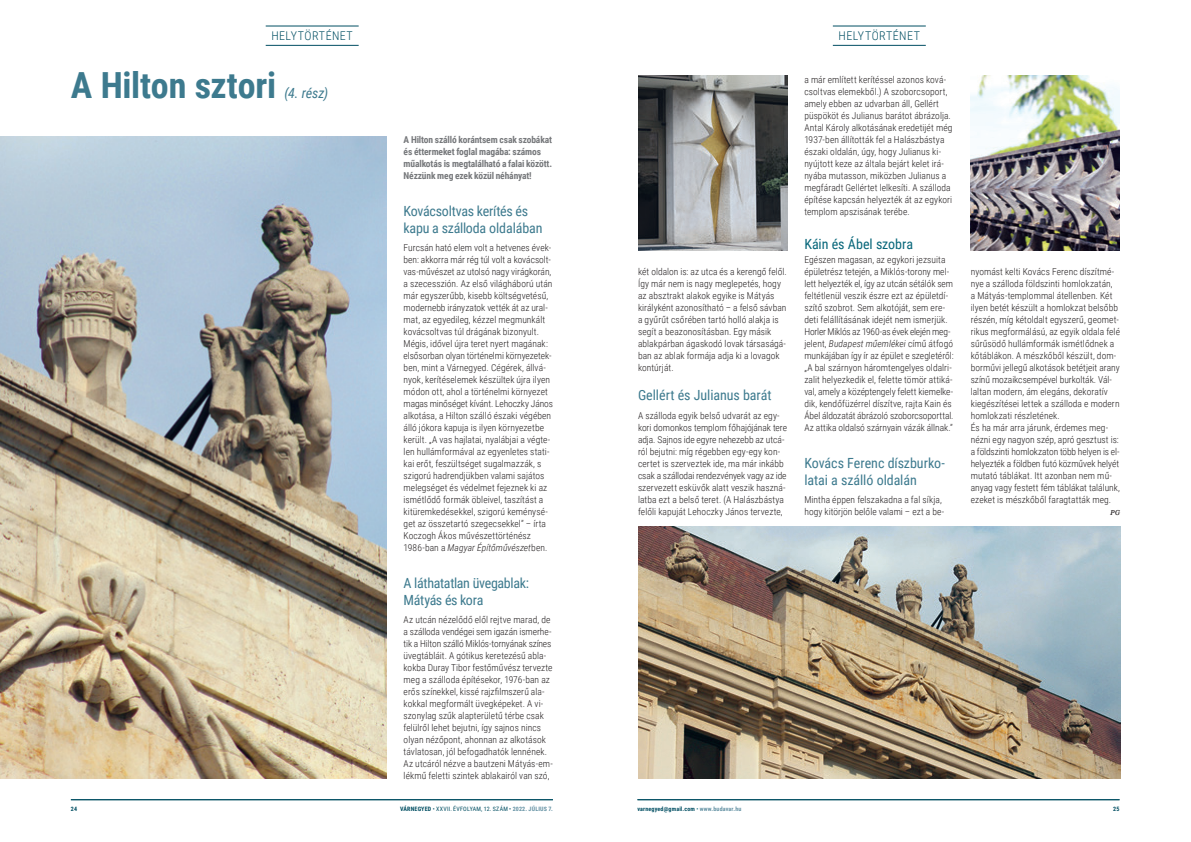
<style>
.page{position:relative;width:1191px;height:842px;background:#fff}
.page>*{position:absolute;margin:0;border:0;box-sizing:border-box;transform-origin:0 0}
.t1{font:700 36px "Roboto Condensed";letter-spacing:-.005em;color:#3d7a8e}
.t2{font:14px/16.8px "Roboto Condensed";letter-spacing:-.01em;color:#3d7a8e}
.t3{font:14px "Roboto Condensed";color:#07667a}
.t4{font:italic 14px "Roboto Condensed";color:#3d7a8e}
.t5{font:300 12px "Roboto Condensed";letter-spacing:.03em;color:#004e62}
.t6{font:300 9.5px/12px "Roboto Condensed";letter-spacing:.005em;color:#231f20}
.t7{font:700 9.5px/12px "Roboto Condensed";letter-spacing:-.015em;color:#76787b}
.t8{font:italic 500 7px "Roboto Serif Condensed";color:#231f20}
.t9{font:6px "Roboto Condensed";letter-spacing:.04em;color:#004e62}
.t10{font:700 6px "Roboto Condensed";letter-spacing:.025em;color:#004e62}
.s1{font-style:italic}
.s2{font-weight:700}
.s3{font-weight:700;color:#6391a3}
.s4{font-weight:400;color:#07667a}
.s5{color:#6391a3}
</style>
<div class="page">
<hr style="left:71px;top:799px;width:482px;height:1px;background:#004e62">
<hr style="left:637px;top:799px;width:482px;height:1px;background:#004e62">
<hr style="left:833px;top:45px;width:92px;height:1px;background:#004e62">
<hr style="left:833px;top:26px;width:92px;height:1px;background:#004e62">
<hr style="left:266px;top:45px;width:93px;height:1px;background:#004e62">
<hr style="left:266px;top:26px;width:93px;height:1px;background:#004e62">
<img style="left:638px;top:527px;width:482px;height:252px">
<img style="left:0;top:136px;width:386px;height:643px">
<img style="left:638px;top:75px;width:150px;height:176px">
<img style="left:970px;top:75px;width:149px;height:176px">
<p class="t5" style="left:271px;top:27px;width:83px">HELYTÖRTÉNET</p>
<h1 class="t1" style="left:71px;top:60px;width:207px">A Hilton sztori</h1>
<h2 class="t4" style="left:284px;top:83px;width:45px">(4. rész)</h2>
<p class="t7" style="left:403px;top:133px;width:150px">A Hilton szálló korántsem csak szobákat és éttermeket foglal magába: számos műalkotás is megtalálható a falai között.<br>Nézzünk meg ezek közül néhányat!</p>
<h2 class="t2" style="left:403px;top:202px;width:141px">Kovácsoltvas kerítés és kapu a szálloda oldalában</h2>
<p class="t6" style="left:403px;top:241px;width:151px">Furcsán ható elem volt a hetvenes évek&shy;ben: akkorra már rég túl volt a kovácsolt&shy;vas-művészet az utolsó nagy virágkorán, a szecesszión. Az első világháború után már egyszerűbb, kisebb költségvetésű, modernebb irányzatok vették át az ural&shy;mat, az egyedileg, kézzel megmunkált kovácsoltvas túl drágának bizonyult.<br>Mégis, idővel újra teret nyert magának: elsősorban olyan történelmi környezetek&shy;ben, mint a Várnegyed. Cégérek, állvá&shy;nyok, kerítéselemek készültek újra ilyen módon ott, ahol a történelmi környezet magas minőséget kívánt. Lehoczky János alkotása, a Hilton szálló északi végében álló jókora kapuja is ilyen környezetbe került. „A vas hajlatai, nyalábjai a végte&shy;len hullámformával az egyenletes stati&shy;kai erőt, feszültséget sugalmazzák, s szigorú hadrendjükben valami sajátos melegséget és védelmet fejeznek ki az ismétlődő formák öbleivel, taszítást a kitüremkedésekkel, szigorú keménysé&shy;get az összetartó szegecsekkel” – írta Koczogh Ákos művészettörténész 1986-ban a <span class="s1">Magyar Építőművészet</span>ben.</p>
<h2 class="t2" style="left:403px;top:574px;width:127px">A láthatatlan üvegablak:<br>Mátyás és kora</h2>
<p class="t6" style="left:403px;top:613px;width:151px">Az utcán nézelődő elől rejtve marad, de a szálloda vendégei sem igazán ismerhe&shy;tik a Hilton szálló Miklós-tornyának színes üvegtábláit. A gótikus keretezésű abla&shy;kokba Duray Tibor festőművész tervezte meg a szálloda építésekor, 1976-ban az erős színekkel, kissé rajzfilmszerű ala&shy;kokkal megformált üvegképeket. A vi&shy;szonylag szűk alapterületű térbe csak felülről lehet bejutni, így sajnos nincs olyan nézőpont, ahonnan az alkotások távlatosan, jól befogadhatók lennének.<br>Az utcáról nézve a bautzeni Mátyás-em&shy;lékmű feletti szintek ablakairól van szó,</p>
<p class="t6" style="left:638px;top:265px;width:150px">két oldalon is: az utca és a kerengő felől.<br>Így már nem is nagy meglepetés, hogy az absztrakt alakok egyike is Mátyás királyként azonosítható – a felső sávban a gyűrűt csőrében tartó holló alakja is segít a beazonosításban. Egy másik ablakpárban ágaskodó lovak társaságá&shy;ban az ablak formája adja ki a lovagok kontúrját.</p>
<h2 class="t2" style="left:638px;top:386px;width:135px">Gellért és Julianus barát</h2>
<p class="t6" style="left:638px;top:409px;width:151px">A szálloda egyik belső udvarát az egy&shy;kori domonkos templom főhajójának tere adja. Sajnos ide egyre nehezebb az utcá&shy;ról bejutni: míg régebben egy-egy kon&shy;certet is szerveztek ide, ma már inkább csak a szállodai rendezvények vagy az ide szervezett esküvők alatt veszik haszná&shy;latba ezt a belső teret. (A Halászbástya felőli kapuját Lehoczky János tervezte,</p>
<p class="t5" style="left:838px;top:27px;width:83px">HELYTÖRTÉNET</p>
<p class="t6" style="left:804px;top:73px;width:150px">a már említett kerítéssel azonos ková&shy;csoltvas elemekből.) A szoborcsoport, amely ebben az udvarban áll, Gellért püspököt és Julianus barátot ábrázolja.<br>Antal Károly alkotásának eredetijét még 1937-ben állították fel a Halászbástya északi oldalán, úgy, hogy Julianus ki&shy;nyújtott keze az általa bejárt kelet irá&shy;nyába mutasson, miközben Julianus a megfáradt Gellértet lelkesíti. A szálloda építése kapcsán helyezték át az egykori templom apszisának terébe.</p>
<h2 class="t3" style="left:804px;top:235px;width:110px">Káin és Ábel szobra</h2>
<p class="t6" style="left:804px;top:253px;width:151px">Egészen magasan, az egykori jezsuita épületrész tetején, a Miklós-torony mel&shy;lett helyezték el, így az utcán sétálók sem feltétlenül veszik észre ezt az épületdí&shy;szítő szobrot. Sem alkotóját, sem ere&shy;deti felállításának idejét nem ismerjük.<br>Horler Miklós az 1960-as évek elején meg&shy;jelent, <span class="s1">Budapest műemlékei</span> című átfogó munkájában így ír az épület e szegletéről: „A bal szárnyon háromtengelyes oldalri&shy;zalit helyezkedik el, felette tömör attiká&shy;val, amely a középtengely felett kiemelke&shy;dik, kendőfüzérrel díszítve, rajta Kain és Ábel áldozatát ábrázoló szoborcsoporttal.<br>Az attika oldalsó szárnyain vázák állnak.”</p>
<h2 class="t2" style="left:804px;top:454px;width:142px">Kovács Ferenc díszburko&shy;latai a szálló oldalán</h2>
<p class="t6" style="left:804px;top:493px;width:141px">Mintha éppen felszakadna a fal síkja, hogy kitörjön belőle valami – ezt a be-</p>
<p class="t6" style="left:970px;top:265px;width:151px">nyomást kelti Kovács Ferenc díszítmé&shy;nye a szálloda földszinti homlokzatán,<br>a Mátyás-templommal átellenben. Két ilyen betét készült a homlokzat belsőbb részén, míg kétoldalt egyszerű, geomet&shy;rikus megformálású, az egyik oldala felé sűrűsödő hullámformák ismétlődnek a kőtáblákon. A mészkőből készült, dom&shy;borművi jellegű alkotások betétjeit arany színű mozaikcsempével burkolták. Vál&shy;laltan modern, ám elegáns, dekoratív kiegészítései lettek a szálloda e modern homlokzati részletének.<br>És ha már arra járunk, érdemes meg&shy;nézni egy nagyon szép, apró gesztust is: a földszinti homlokzaton több helyen is el&shy;helyezték a földben futó közművek helyét mutató táblákat. Itt azonban nem mű&shy;anyag vagy festett fém táblákat találunk, ezeket is mészkőből faragtatták meg.</p>
<p class="t8" style="left:1110px;top:507px;width:11px">PG</p>
<p class="t10" style="left:71px;top:805px;width:8px">24</p>
<p class="t9" style="left:400px;top:805px;width:154px"><span class="s2">VÁRNEGYED</span> • XXVII. ÉVFOLYAM, 12. SZÁM • <span class="s3">2022. JÚLIUS 7.</span></p>
<p class="t10" style="left:637px;top:805px;width:105px">varnegyed@gmail.com <span class="s4">•</span> <span class="s5">www.budavar.hu</span></p>
<p class="t10" style="left:1113px;top:805px;width:8px">25</p>
</div>
